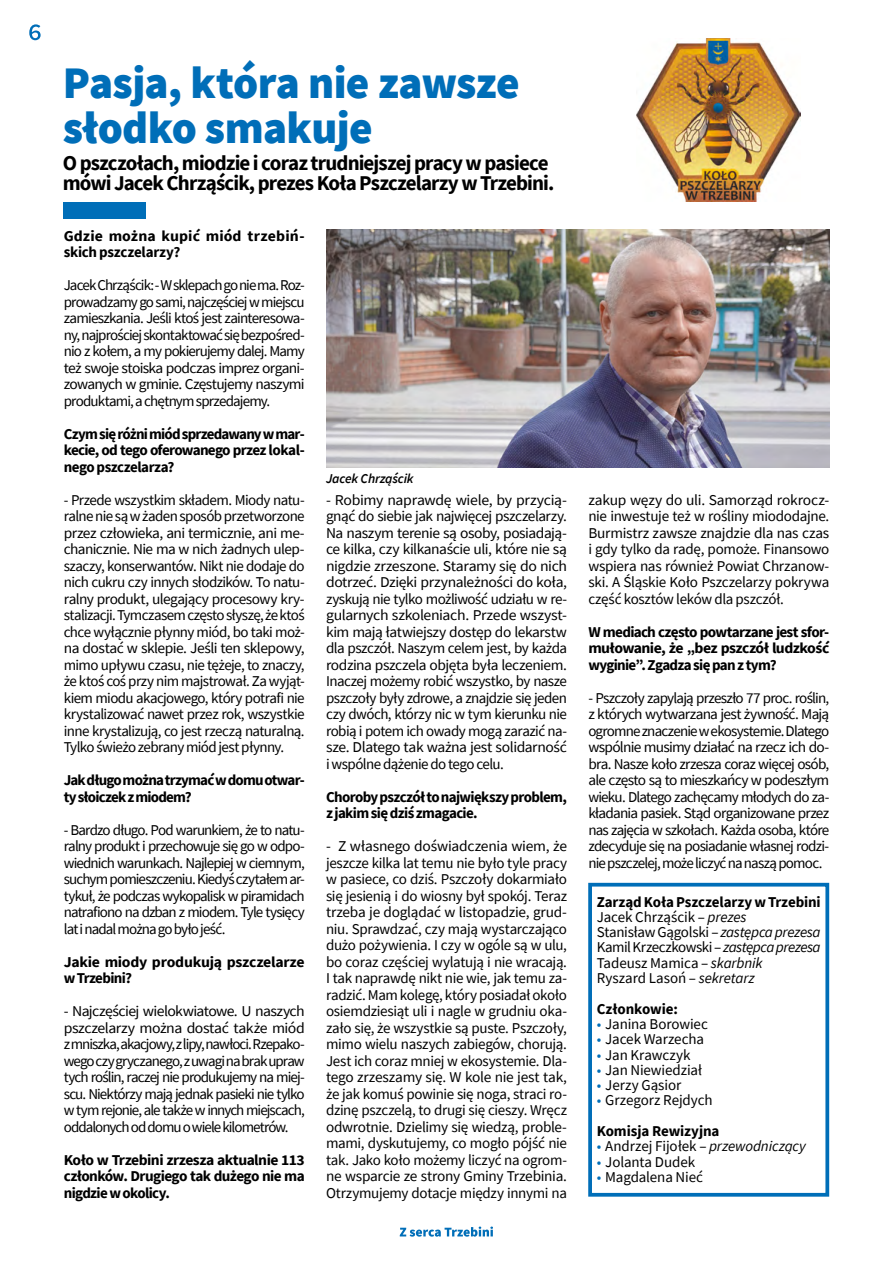
<style>
.page{position:relative;width:893px;height:1263px;background:#fff}
.page>*{position:absolute;margin:0;border:0;box-sizing:border-box;transform-origin:0 0}
.t1{font:900 45px/45px "Source Sans Pro";letter-spacing:-.015em;color:#006eb8}
.t2{font:700 21px/19.5px "Source Sans Pro";letter-spacing:-.04em;color:#000}
.t3{font:15px/16.5px "Source Sans Pro";letter-spacing:-.03em;color:#000;text-align:justify}
.t4{font:15px/16.5px "Source Sans Pro";letter-spacing:-.03em;color:#000;text-align:justify;scale:1.05 1}
.t5{font:700 15px/16.5px "Source Sans Pro";letter-spacing:-.04em;color:#000;text-align:justify}
.t6{font:15px/15.3px "Source Sans Pro";letter-spacing:-.01em;color:#000}
.t7{font:700 15px/16.5px "Source Sans Pro";letter-spacing:-.04em;color:#000;text-align:justify;scale:1.04 1}
.t8{font:15px "Source Sans Pro";letter-spacing:-.005em;color:#000}
.t9{font:700 15px/16.5px "Source Sans Pro";color:#000;scale:1.05 1}
.t10{font:700 15px/30.6px "Source Sans Pro";letter-spacing:-.005em;color:#000}
.t11{font:700 15px/16.5px "Source Sans Pro";letter-spacing:-.02em;color:#000;scale:1.05 1}
.t12{font:italic 600 13.5px "Source Sans Pro";letter-spacing:-.01em;color:#000}
.s1{font-weight:700}
.s2{font-style:italic}
.s3{color:#006eb8}
.s4{font-weight:400;color:#006eb8}
.s5{font-weight:400}
</style>
<div class="page">
<img style="left:637px;top:39px;width:164px;height:162px">
<svg style="left:29px;top:24px;width:12px;height:16px"></svg>
<svg style="left:400px;top:1226px;width:93px;height:10px"></svg>
<div style="left:63px;top:202px;width:83px;height:17px;background:#006eb8"></div>
<img style="left:326px;top:230px;width:503px;height:237px">
<div style="left:588px;top:883px;width:241px;height:314px;border:4px solid #006eb8"></div>
<h1 class="t1" style="left:63px;top:59px;width:459px">Pasja, która nie zawsze słodko smakuje</h1>
<h2 class="t2" style="left:63px;top:153px;width:493px">O pszczołach, miodzie i coraz trudniejszej pracy w pasiece mówi Jacek Chrząścik, prezes Koła Pszczelarzy w Trzebini.</h2>
<p class="t9" style="left:64px;top:227px;width:231px">Gdzie można kupić miód trzebiń&shy;skich pszczelarzy?</p>
<p class="t3" style="left:64px;top:277px;width:242px">Jacek Chrząścik: - Wsklepach go nie ma. Roz&shy;prowadzamy go sami, najczęściej wmiejscu zamieszkania. Jeśli ktoś jest zainteresowa&shy;ny, najprościej skontaktować się bezpośred&shy;nio z kołem, a my pokierujemy dalej. Mamy też swoje stoiska podczas imprez organi&shy;zowanych w gminie. Częstujemy naszymi produktami, achętnym sprzedajemy.</p>
<p class="t5" style="left:64px;top:425px;width:242px">Czym się różni miód sprzedawany wmar&shy;kecie, od tego oferowanego przez lokal&shy;nego pszczelarza?</p>
<p class="t3" style="left:64px;top:491px;width:242px">- Przede wszystkim składem. Miody natu&shy;ralne nie są wżaden sposób przetworzone przez człowieka, ani termicznie, ani me&shy;chanicznie. Nie ma w nich żadnych ulep&shy;szaczy, konserwantów. Nikt nie dodaje do nich cukru czy innych słodzików. To natu&shy;ralny produkt, ulegający procesowy kry&shy;stalizacji. Tymczasem często słyszę, że ktoś chce wyłącznie płynny miód, bo taki moż&shy;na dostać w sklepie. Jeśli ten sklepowy, mimo upływu czasu, nie tężeje, to znaczy, że ktoś coś przy nim majstrował. Za wyjąt&shy;kiem miodu akacjowego, który potrafi nie krystalizować nawet przez rok, wszystkie inne krystalizują, co jest rzeczą naturalną.<br>Tylko świeżo zebrany miód jest płynny.</p>
<p class="t5" style="left:64px;top:772px;width:242px">Jak długo można trzymać wdomu otwar&shy;ty słoiczek zmiodem?</p>
<p class="t3" style="left:64px;top:821px;width:242px">- Bardzo długo. Pod warunkiem, że to natu&shy;ralny produkt i przechowuje się go w odpo&shy;wiednich warunkach. Najlepiej w ciemnym, suchym pomieszczeniu. Kiedyś czytałem ar&shy;tykuł, że podczas wykopalisk w piramidach natrafiono na dzban z miodem. Tyle tysięcy lat inadal można go było jeść.</p>
<p class="t11" style="left:64px;top:953px;width:231px">Jakie miody produkują pszczelarze wTrzebini?</p>
<p class="t4" style="left:64px;top:1003px;width:231px">- Najczęściej wielokwiatowe. U naszych pszczelarzy można dostać także miód zmniszka, akacjowy, zlipy, nawłoci. Rzepako&shy;wego czy gryczanego, zuwagi na brak upraw tych roślin, raczej nie produkujemy na miej&shy;scu. Niektórzy mają jednak pasieki nie tylko w tym rejonie, ale także w innych miejscach, oddalonych od domu owiele kilometrów.</p>
<p class="t7" style="left:64px;top:1151px;width:233px">Koło w Trzebini zrzesza aktualnie 113 członków. Drugiego tak dużego nie ma nigdzie wokolicy.</p>
<p class="t12" style="left:326px;top:469px;width:89px">Jacek Chrząścik</p>
<p class="t4" style="left:326px;top:491px;width:231px">- Robimy naprawdę wiele, by przycią&shy;gnąć do siebie jak najwięcej pszczelarzy.<br>Na naszym terenie są osoby, posiadają&shy;ce kilka, czy kilkanaście uli, które nie są nigdzie zrzeszone. Staramy się do nich dotrzeć. Dzięki przynależności do koła, zyskują nie tylko możliwość udziału w re&shy;gularnych szkoleniach. Przede wszyst&shy;kim mają łatwiejszy dostęp do lekarstw dla pszczół. Naszym celem jest, by każda rodzina pszczela objęta była leczeniem.<br>Inaczej możemy robić wszystko, by nasze pszczoły były zdrowe, a znajdzie się jeden czy dwóch, którzy nic w tym kierunku nie robią i potem ich owady mogą zarazić na&shy;sze. Dlatego tak ważna jest solidarność i wspólne dążenie do tego celu.</p>
<p class="t5" style="left:326px;top:788px;width:242px">Choroby pszczół to największy problem, zjakim się dziś zmagacie.</p>
<p class="t3" style="left:326px;top:838px;width:242px">- Z własnego doświadczenia wiem, że jeszcze kilka lat temu nie było tyle pracy w pasiece, co dziś. Pszczoły dokarmiało się jesienią i do wiosny był spokój. Teraz trzeba je doglądać w listopadzie, grud&shy;niu. Sprawdzać, czy mają wystarczająco dużo pożywienia. I czy w ogóle są w ulu, bo coraz częściej wylatują i nie wracają.<br>I tak naprawdę nikt nie wie, jak temu za&shy;radzić. Mam kolegę, który posiadał około osiemdziesiąt uli i nagle w grudniu oka&shy;zało się, że wszystkie są puste. Pszczoły, mimo wielu naszych zabiegów, chorują.<br>Jest ich coraz mniej w ekosystemie. Dla&shy;tego zrzeszamy się. W kole nie jest tak, że jak komuś powinie się noga, straci ro&shy;dzinę pszczelą, to drugi się cieszy. Wręcz odwrotnie. Dzielimy się wiedzą, proble&shy;mami, dyskutujemy, co mogło pójść nie tak. Jako koło możemy liczyć na ogrom&shy;ne wsparcie ze strony Gminy Trzebinia.<br>Otrzymujemy dotacje między innymi na</p>
<p class="t3" style="left:588px;top:491px;width:242px">zakup węzy do uli. Samorząd rokrocz&shy;nie inwestuje też w rośliny miododajne.<br>Burmistrz zawsze znajdzie dla nas czas i gdy tylko da radę, pomoże. Finansowo wspiera nas również Powiat Chrzanow&shy;ski. A Śląskie Koło Pszczelarzy pokrywa część kosztów leków dla pszczół.</p>
<p class="t5" style="left:588px;top:623px;width:242px">W mediach często powtarzane jest sfor&shy;mułowanie, że „bez pszczół ludzkość wyginie”. Zgadza się pan ztym?</p>
<p class="t3" style="left:588px;top:689px;width:242px">- Pszczoły zapylają przeszło 77 proc. roślin, z których wytwarzana jest żywność. Mają ogromne znaczenie wekosystemie. Dlatego wspólnie musimy działać na rzecz ich do&shy;bra. Nasze koło zrzesza coraz więcej osób, ale często są to mieszkańcy w podeszłym wieku. Dlatego zachęcamy młodych do za&shy;kładania pasiek. Stąd organizowane przez nas zajęcia w szkołach. Każda osoba, które zdecyduje się na posiadanie własnej rodzi&shy;nie pszczelej, może liczyć na naszą pomoc.</p>
<p class="t6" style="left:597px;top:894px;width:225px"><span class="s1">Zarząd Koła Pszczelarzy wTrzebini<br></span>Jacek Chrząścik – <span class="s2">prezes<br></span>Stanisław Gągolski – <span class="s2">zastępca prezesa<br></span>Kamil Krzeczkowski – <span class="s2">zastępca prezesa<br></span>Tadeusz Mamica – <span class="s2">skarbnik<br></span>Ryszard Lasoń – <span class="s2">sekretarz</span></p>
<p class="t10" style="left:597px;top:993px;width:83px">Członkowie:</p>
<p class="t6" style="left:597px;top:1016px;width:113px"><span class="s3">•</span> Janina Borowiec</p>
<p class="t6" style="left:597px;top:1031px;width:109px"><span class="s3">•</span> Jacek Warzecha</p>
<p class="t8" style="left:597px;top:1045px;width:95px"><span class="s3">•</span> Jan Krawczyk</p>
<p class="t6" style="left:597px;top:1062px;width:107px"><span class="s3">•</span> Jan Niewiedział</p>
<p class="t8" style="left:597px;top:1075px;width:86px"><span class="s3">•</span> Jerzy Gąsior</p>
<p class="t10" style="left:597px;top:1085px;width:124px"><span class="s4">•</span> <span class="s5">Grzegorz Rejdych<br></span>Komisja Rewizyjna</p>
<p class="t8" style="left:597px;top:1137px;width:211px"><span class="s3">•</span> Andrzej Fijołek – <span class="s2">przewodniczący</span></p>
<p class="t8" style="left:597px;top:1152px;width:100px"><span class="s3">•</span> Jolanta Dudek</p>
<p class="t6" style="left:597px;top:1169px;width:108px"><span class="s3">•</span> Magdalena Nieć</p>
</div>
